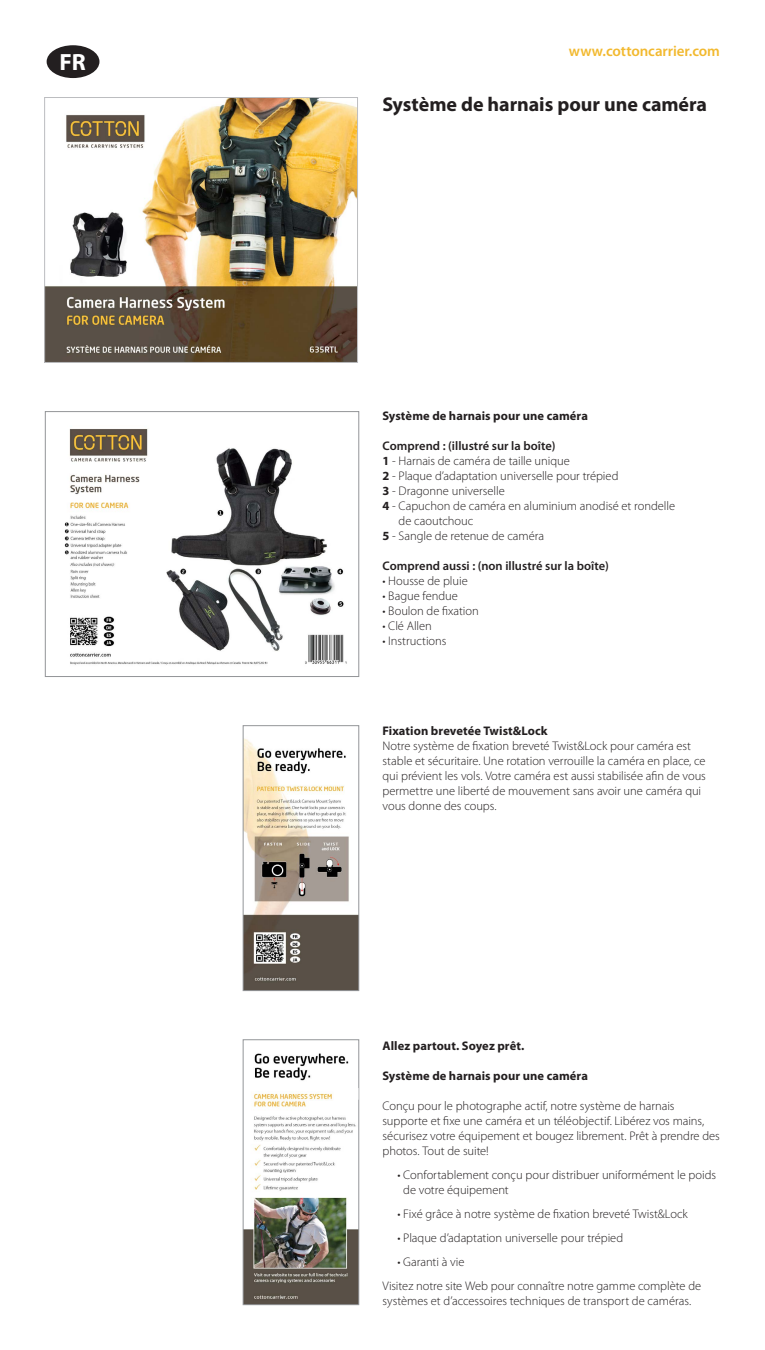
<style>
.page{position:relative;width:765px;height:1350px;background:#fff}
.page>*{position:absolute;margin:0;border:0;box-sizing:border-box;transform-origin:0 0}
.t1{font:700 23.5px "Myriad Pro";color:#fff}
.t2{font:700 20px "Myriad Pro";letter-spacing:-.005em;color:#231f20}
.t3{font:600 15px "Myriad Pro";letter-spacing:-.005em;color:#f2b92f}
.t4{font:300 12.5px/15px "Myriad Pro";letter-spacing:-.005em;color:#231f20}
.t5{font:700 12.5px "Myriad Pro";letter-spacing:.005em;color:#231f20}
.t6{font:600 12.5px "Myriad Pro";color:#231f20}
.s1{font-weight:700}
</style>
<div class="page">
<img style="left:46px;top:99px;width:310px;height:262px">
<div style="left:44px;top:97px;width:314px;height:266px;border:1px solid #bcbdc0"></div>
<img style="left:64px;top:429px;width:283px;height:236px">
<div style="left:45px;top:411px;width:314px;height:266px;border:1px solid #939598"></div>
<img style="left:245px;top:739px;width:112px;height:250px">
<div style="left:243px;top:725px;width:116px;height:266px;border:1px solid #939598"></div>
<img style="left:245px;top:1053px;width:112px;height:250px">
<div style="left:243px;top:1039px;width:116px;height:266px;border:1px solid #939598"></div>
<div style="left:47px;top:45px;width:52px;height:33px;background:#231f20;border-radius:50%"></div>
<svg style="left:335px;top:1077px;width:23px;height:35px"></svg>
<p class="t1" style="left:60px;top:49px;width:28px">FR</p>
<p class="t3" style="left:569px;top:43px;width:153px">www.cottoncarrier.com</p>
<p class="t2" style="left:382px;top:93px;width:326px">Système de harnais pour une caméra</p>
<p class="t5" style="left:382px;top:409px;width:207px">Système de harnais pour une caméra</p>
<p class="t6" style="left:382px;top:439px;width:174px">Comprend : (illustré sur la boîte)</p>
<p class="t4" style="left:382px;top:453px;width:189px"><span class="s1">1</span> - Harnais de caméra de taille unique</p>
<p class="t4" style="left:382px;top:468px;width:238px"><span class="s1">2</span> - Plaque d’adaptation universelle pour trépied</p>
<p class="t4" style="left:382px;top:483px;width:124px"><span class="s1">3</span> - Dragonne universelle</p>
<p class="t4" style="left:399px;top:498px;width:278px;text-indent:-16px"><span class="s1">4</span> - Capuchon de caméra en aluminium anodisé et rondelle de caoutchouc</p>
<p class="t4" style="left:382px;top:528px;width:163px"><span class="s1">5</span> - Sangle de retenue de caméra</p>
<p class="t6" style="left:382px;top:559px;width:228px">Comprend aussi : (non illustré sur la boîte)</p>
<p class="t4" style="left:382px;top:573px;width:87px">• Housse de pluie</p>
<p class="t4" style="left:382px;top:588px;width:77px">• Bague fendue</p>
<p class="t4" style="left:382px;top:603px;width:98px">• Boulon de fixation</p>
<p class="t4" style="left:382px;top:618px;width:51px">• Clé Allen</p>
<p class="t4" style="left:382px;top:633px;width:66px">• Instructions</p>
<p class="t5" style="left:382px;top:724px;width:167px">Fixation brevetée Twist&amp;Lock</p>
<p class="t4" style="left:382px;top:738px;width:325px">Notre système de fixation breveté Twist&amp;Lock pour caméra est stable et sécuritaire. Une rotation verrouille la caméra en place, ce qui prévient les vols. Votre caméra est aussi stabilisée afin de vous permettre une liberté de mouvement sans avoir une caméra qui vous donne des coups.</p>
<p class="t5" style="left:382px;top:1039px;width:144px">Allez partout. Soyez prêt.</p>
<p class="t5" style="left:382px;top:1069px;width:207px">Système de harnais pour une caméra</p>
<p class="t4" style="left:382px;top:1098px;width:339px">Conçu pour le photographe actif, notre système de harnais supporte et fixe une caméra et un téléobjectif. Libérez vos mains, sécurisez votre équipement et bougez librement. Prêt à prendre des photos. Tout de suite!</p>
<p class="t4" style="left:403px;top:1167px;width:314px;text-indent:-6px">• Confortablement conçu pour distribuer uniformément le poids de votre équipement</p>
<p class="t4" style="left:398px;top:1206px;width:292px">• Fixé grâce à notre système de fixation breveté Twist&amp;Lock</p>
<p class="t4" style="left:398px;top:1230px;width:227px">• Plaque d’adaptation universelle pour trépied</p>
<p class="t4" style="left:398px;top:1254px;width:69px">• Garanti à vie</p>
<p class="t4" style="left:382px;top:1278px;width:320px">Visitez notre site Web pour connaître notre gamme complète de systèmes et d’accessoires techniques de transport de caméras.</p>
</div>
